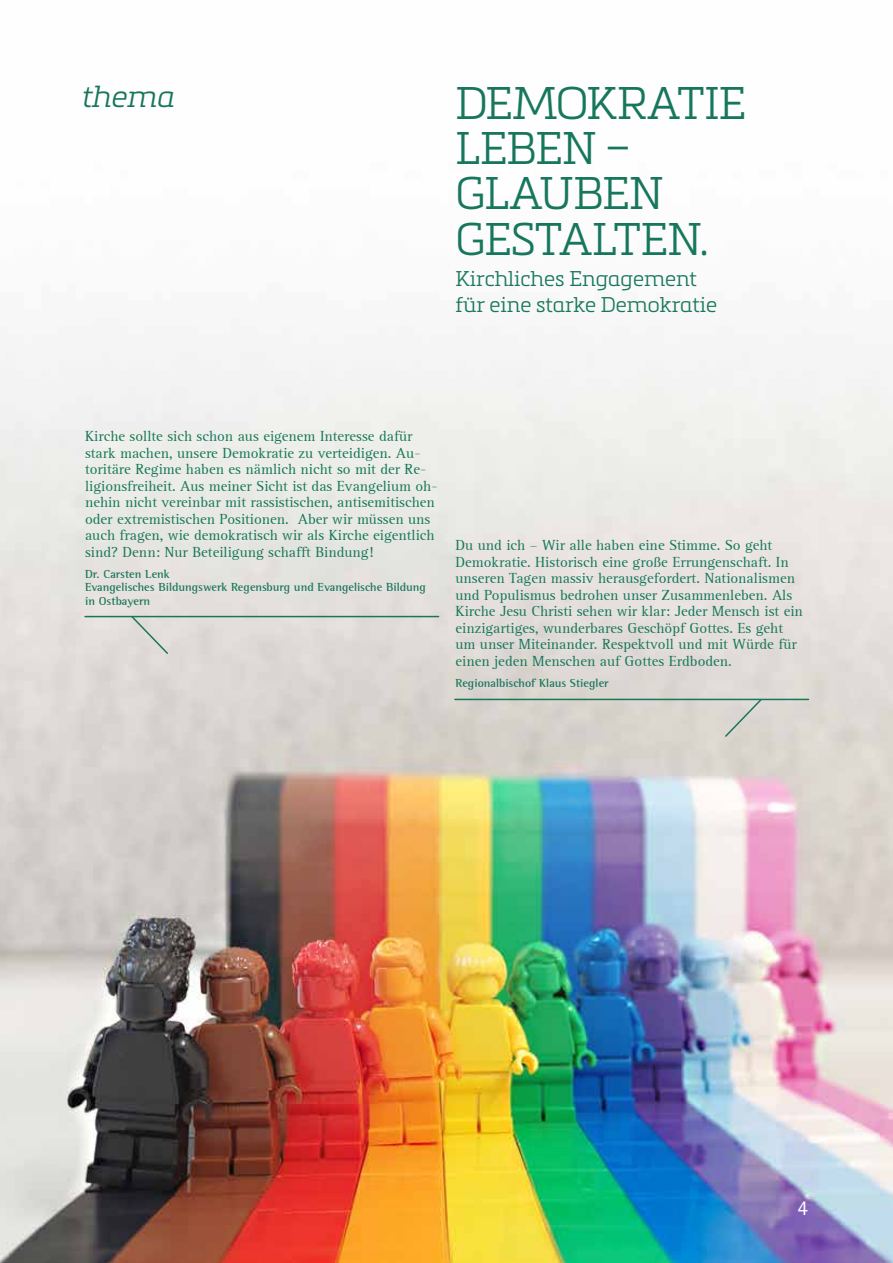
<style>
.page{position:relative;width:893px;height:1263px;background:#fff}
.page>*{position:absolute;margin:0;border:0;box-sizing:border-box;transform-origin:0 0}
.t1{font:300 45px/45.3px "Metronic Slab Pro";letter-spacing:-.015em;color:#17775c}
.t2{font:italic 300 30px "Metronic Slab Pro";color:#17775c}
.t3{font:300 21px/25.5px "Metronic Slab Pro";color:#17775c}
.t4{font:21px "Rotis Sans Serif 55";color:#fff}
.t5{font:15px/16.5px "Rotis Serif";color:#17775c}
.t6{font:700 12px/13.5px "Rotis Semi Serif";color:#17775c}
</style>
<div class="page">
<img style="left:0;top:352px;width:893px;height:911px">
<hr style="left:85px;top:616px;width:354px;height:1px;background:#17775c">
<svg style="left:130px;top:615px;width:39px;height:40px;background:#cfd3ce"></svg>
<hr style="left:455px;top:699px;width:353px;height:1px;background:#17775c">
<svg style="left:724px;top:698px;width:39px;height:40px;background:#cacec6"></svg>
<h2 class="t2" style="left:81px;top:77px;width:94px">thema</h2>
<h1 class="t1" style="left:455px;top:79px;width:292px">DEMOKRATIE<br>LEBEN –<br>GLAUBEN<br>GESTALTEN.</h1>
<h3 class="t3" style="left:455px;top:265px;width:263px">Kirchliches Engagement für eine starke Demokratie</h3>
<p class="t5" style="left:85px;top:428px;width:354px">Kirche sollte sich schon aus eigenem Interesse dafür stark machen, unsere Demokratie zu verteidigen. Au&shy;toritäre Regime haben es nämlich nicht so mit der Re&shy;ligionsfreiheit. Aus meiner Sicht ist das Evangelium oh&shy;nehin nicht vereinbar mit rassistischen, antisemitischen oder extremistischen Positionen. Aber wir müssen uns auch fragen, wie demokratisch wir als Kirche eigentlich sind? Denn: Nur Beteiligung schafft Bindung!</p>
<p class="t6" style="left:85px;top:567px;width:343px">Dr. Carsten Lenk<br>Evangelisches Bildungswerk Regensburg und Evangelische Bildung in Ostbayern</p>
<p class="t5" style="left:455px;top:537px;width:349px">Du und ich – Wir alle haben eine Stimme. So geht Demokratie. Historisch eine große Errungenschaft. In unseren Tagen massiv herausgefordert. Nationalismen und Populismus bedrohen unser Zusammenleben. Als Kirche Jesu Christi sehen wir klar: Jeder Mensch ist ein einzigartiges, wunderbares Geschöpf Gottes. Es geht um unser Miteinander. Respektvoll und mit Würde für einen jeden Menschen auf Gottes Erdboden.</p>
<p class="t6" style="left:455px;top:676px;width:155px">Regionalbischof Klaus Stiegler</p>
<h3 class="t4" style="left:797px;top:1195px;width:12px">4</h3>
</div>
